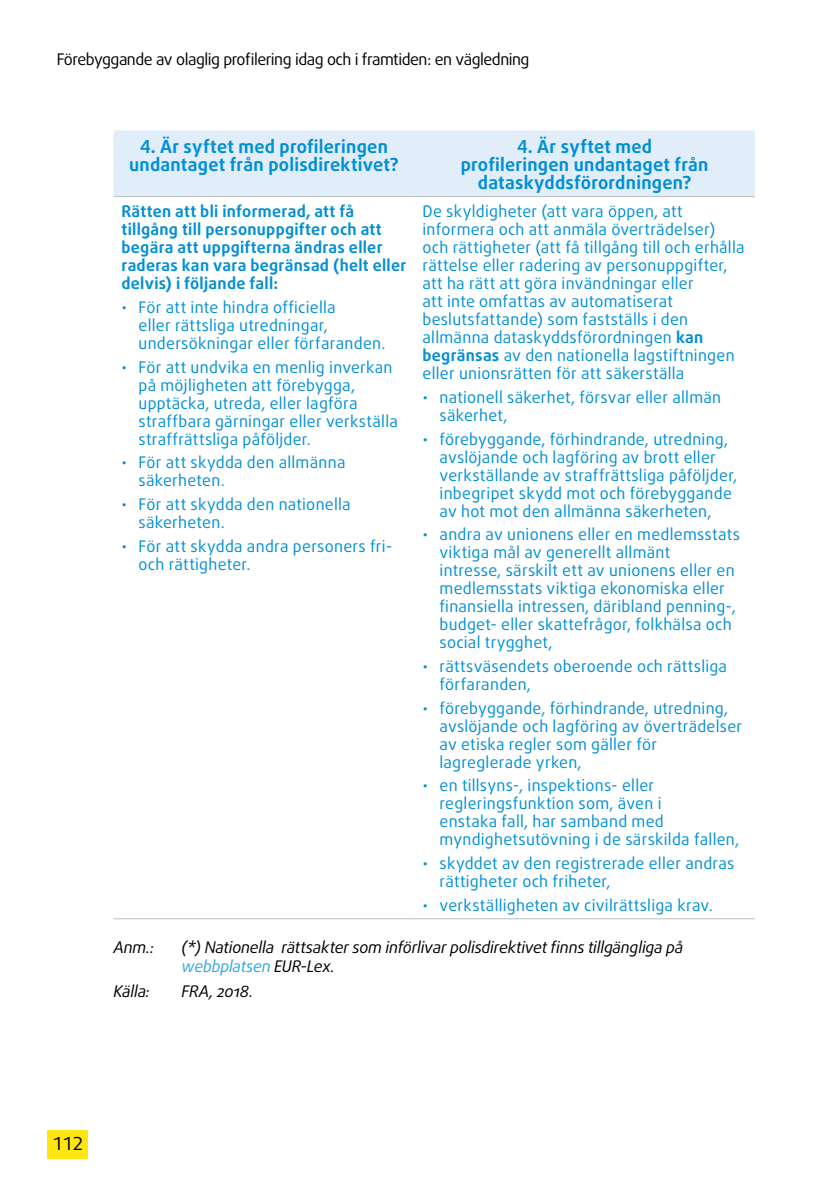
<style>
.page{position:relative;width:840px;height:1191px;background:#fff}
.page>*{position:absolute;margin:0;border:0;box-sizing:border-box;transform-origin:0 0}
.table_header{font:700 18px/18px "Daxline Pro";letter-spacing:.015em;color:#008fd5;text-align:center}
.t1{font:18px "Daxline Pro";color:#000}
.table_left{font:16px/18px "Daxline Pro";letter-spacing:.015em;color:#008fd5}
.table_left-2{font:700 16px/18px "Daxline Pro";letter-spacing:.02em;color:#008fd5}
.figure_note_source{font:italic 16px/19.2px "Daxline Pro";letter-spacing:-.015em;color:#000}
.t2{font:16px "Daxline Pro Regular 2";letter-spacing:-.03em;color:#000}
.s1{font-weight:700}
.s2{color:#2ea7df}
</style>
<div class="page">
<div style="left:48px;top:1130px;width:40px;height:29px;background:#ffe512"></div>
<div style="left:113px;top:130px;width:641px;height:66px;background:#e1edf9"></div>
<hr style="left:113px;top:196px;width:301px;height:1px;background:#bcbec0">
<hr style="left:414px;top:196px;width:340px;height:1px;background:#bcbec0">
<hr style="left:113px;top:918px;width:301px;height:1px;background:#bcbec0">
<hr style="left:414px;top:918px;width:340px;height:1px;background:#bcbec0">
<p class="t2" style="left:57px;top:49px;width:474px">Förebyggande av olaglig profilering idag och i framtiden: en vägledning</p>
<p class="table_header" style="left:129px;top:137px;width:271px">4. Är syftet med profileringen undantaget från polisdirektivet?</p>
<p class="table_header" style="left:460px;top:137px;width:249px">4. Är syftet med profileringen undantaget från dataskyddsförordningen?</p>
<p class="table_left-2" style="left:121px;top:202px;width:286px">Rätten att bli informerad, att få tillgång till personuppgifter och att begära att uppgifterna ändras eller raderas kan vara begränsad (helt eller delvis) i följande fall:</p>
<p class="table_left" style="left:138px;top:298px;width:248px;text-indent:-17px">• För att inte hindra officiella<br>eller rättsliga utredningar, undersökningar eller förfaranden.</p>
<p class="table_left" style="left:138px;top:358px;width:261px;text-indent:-17px">• För att undvika en menlig inverkan på möjligheten att förebygga, upptäcka, utreda, eller lagföra straffbara gärningar eller verkställa straffrättsliga påföljder.</p>
<p class="table_left" style="left:138px;top:453px;width:208px;text-indent:-17px">• För att skydda den allmänna säkerheten.</p>
<p class="table_left" style="left:138px;top:495px;width:213px;text-indent:-17px">• För att skydda den nationella säkerheten.</p>
<p class="table_left" style="left:138px;top:537px;width:255px;text-indent:-17px">• För att skydda andra personers fri&shy;och rättigheter.</p>
<p class="table_left" style="left:422px;top:202px;width:323px">De skyldigheter (att vara öppen, att informera och att anmäla överträdelser) och rättigheter (att få tillgång till och erhålla rättelse eller radering av personuppgifter, att ha rätt att göra invändningar eller<br>att inte omfattas av automatiserat beslutsfattande) som fastställs i den allmänna dataskyddsförordningen <span class="s1">kan begränsas</span> av den nationella lagstiftningen eller unionsrätten för att säkerställa</p>
<p class="table_left" style="left:439px;top:388px;width:283px;text-indent:-17px">• nationell säkerhet, försvar eller allmän säkerhet,</p>
<p class="table_left" style="left:439px;top:430px;width:299px;text-indent:-17px">• förebyggande, förhindrande, utredning, avslöjande och lagföring av brott eller verkställande av straffrättsliga påföljder, inbegripet skydd mot och förebyggande av hot mot den allmänna säkerheten,</p>
<p class="table_left" style="left:439px;top:525px;width:302px;text-indent:-17px">• andra av unionens eller en medlemsstats viktiga mål av generellt allmänt<br>intresse, särskilt ett av unionens eller en medlemsstats viktiga ekonomiska eller finansiella intressen, däribland penning-, budget- eller skattefrågor, folkhälsa och social trygghet,</p>
<p class="table_left" style="left:439px;top:657px;width:289px;text-indent:-17px">• rättsväsendets oberoende och rättsliga förfaranden,</p>
<p class="table_left" style="left:439px;top:699px;width:304px;text-indent:-17px">• förebyggande, förhindrande, utredning, avslöjande och lagföring av överträdelser av etiska regler som gäller för lagreglerade yrken,</p>
<p class="table_left" style="left:439px;top:776px;width:301px;text-indent:-17px">• en tillsyns-, inspektions- eller regleringsfunktion som, även i<br>enstaka fall, har samband med myndighetsutövning i de särskilda fallen,</p>
<p class="table_left" style="left:439px;top:854px;width:296px;text-indent:-17px">• skyddet av den registrerade eller andras rättigheter och friheter,</p>
<p class="table_left" style="left:422px;top:896px;width:291px">• verkställigheten av civilrättsliga krav.</p>
<p class="figure_note_source" style="left:113px;top:938px;width:42px">Anm.:</p>
<p class="figure_note_source" style="left:181px;top:938px;width:503px">(*) Nationella rättsakter som införlivar polisdirektivet finns tillgängliga på <span class="s2">webbplatsen</span> EUR-Lex.</p>
<p class="figure_note_source" style="left:113px;top:982px;width:38px">Källa:</p>
<p class="figure_note_source" style="left:181px;top:982px;width:73px">FRA, 2018.</p>
<p class="t1" style="left:53px;top:1131px;width:32px">112</p>
</div>
